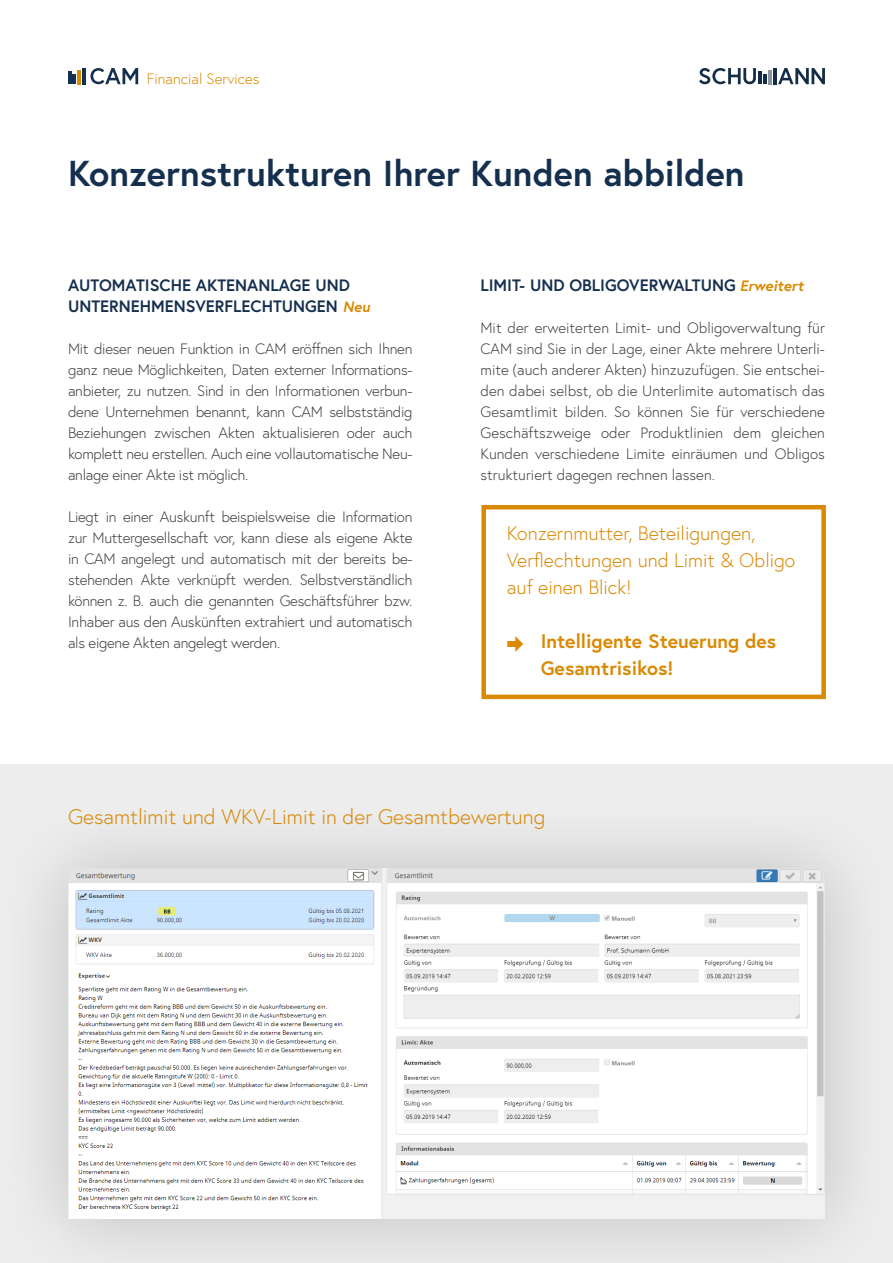
<style>
.page{position:relative;width:893px;height:1263px;background:#fff}
.page>*{position:absolute;margin:0;border:0;box-sizing:border-box;transform-origin:0 0}
.t1{font:700 36px "Europa";color:#152f4e}
.t2{font:300 21px "Europa";color:#da8903}
.t3{font:300 19.5px/27px "Europa";color:#da8903}
.t4{font:700 19.5px/27px "Europa";color:#da8903}
.t5{font:700 16.5px/21px "Europa";color:#152f4e}
.t6{font:300 15px/21px "Europa";letter-spacing:-.02em;color:#3c3c3b;text-align:justify}
.t7{font:300 15px "Europa";color:#da8903}
.s1{font-style:italic;font-size:15px;color:#da8903}
</style>
<div class="page">
<svg style="left:778px;top:68px;width:47px;height:16px"></svg>
<hr style="left:773px;top:68px;width:3px;height:16px;background:#142c46">
<svg style="left:699px;top:68px;width:67px;height:16px"></svg>
<hr style="left:768px;top:70px;width:3px;height:14px;background:#142c46">
<svg style="left:90px;top:68px;width:48px;height:16px"></svg>
<hr style="left:83px;top:68px;width:3px;height:16px;background:#152f4e">
<svg style="left:68px;top:72px;width:8px;height:12px"></svg>
<hr style="left:78px;top:70px;width:3px;height:14px;background:#da8903">
<div style="left:481px;top:505px;width:345px;height:194px;border:4px solid #da8903"></div>
<div style="left:0;top:765px;width:893px;height:498px;background:#ededed"></div>
<div style="left:0;top:797px;width:893px;height:466px;background:#000;opacity:.2"></div>
<img style="left:68px;top:869px;width:757px;height:349px">
<hr style="left:889px;top:797px;width:4px;height:422px;background:#ededed">
<p class="t7" style="left:147px;top:70px;width:114px">Financial Services</p>
<h1 class="t1" style="left:68px;top:149px;width:678px">Konzernstrukturen Ihrer Kunden abbilden</h1>
<p class="t5" style="left:68px;top:275px;width:303px">AUTOMATISCHE AKTENANLAGE UND<br>UNTERNEHMENSVERFLECHTUNGEN <span class="s1">Neu</span></p>
<p class="t6" style="left:68px;top:338px;width:346px">Mit dieser neuen Funktion in CAM eröffnen sich Ihnen ganz neue Möglichkeiten, Daten externer Informations&shy;anbieter, zu nutzen. Sind in den Informationen verbun&shy;dene Unternehmen benannt, kann CAM selbstständig Beziehungen zwischen Akten aktualisieren oder auch komplett neu erstellen. Auch eine vollautomatische Neu&shy;anlage einer Akte ist möglich.</p>
<p class="t6" style="left:68px;top:506px;width:346px">Liegt in einer Auskunft beispielsweise die Information zur Muttergesellschaft vor, kann diese als eigene Akte in CAM angelegt und automatisch mit der bereits be&shy;stehenden Akte verknüpft werden. Selbstverständlich können z. B. auch die genannten Geschäftsführer bzw.<br>Inhaber aus den Auskünften extrahiert und automatisch als eigene Akten angelegt werden.</p>
<p class="t5" style="left:480px;top:275px;width:325px">LIMIT- UND OBLIGOVERWALTUNG <span class="s1">Erweitert</span></p>
<p class="t6" style="left:480px;top:317px;width:346px">Mit der erweiterten Limit- und Obligoverwaltung für CAM sind Sie in der Lage, einer Akte mehrere Unterli&shy;mite (auch anderer Akten) hinzuzufügen. Sie entschei&shy;den dabei selbst, ob die Unterlimite automatisch das Gesamtlimit bilden. So können Sie für verschiedene Geschäftszweige oder Produktlinien dem gleichen Kunden verschiedene Limite einräumen und Obligos strukturiert dagegen rechnen lassen.</p>
<h3 class="t3" style="left:507px;top:519px;width:290px">Konzernmutter, Beteiligungen,<br>Verflechtungen und Limit &amp; Obligo auf einen Blick!</h3>
<h3 class="t4" style="left:541px;top:627px;width:237px">Intelligente Steuerung des<br>Gesamtrisikos!</h3>
<h2 class="t2" style="left:68px;top:804px;width:479px">Gesamtlimit und WKV-Limit in der Gesamtbewertung</h2>
</div>
